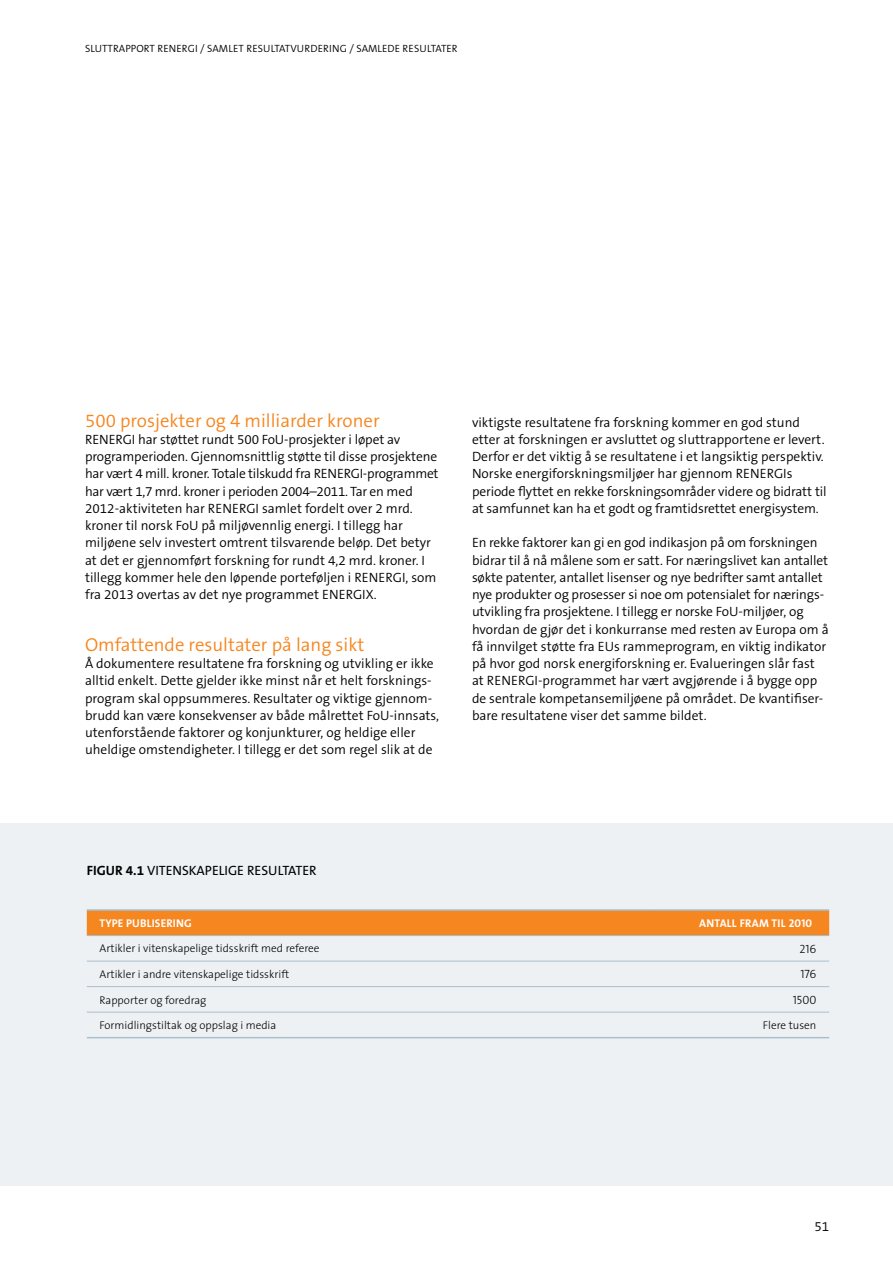
<style>
.page{position:relative;width:893px;height:1263px;background:#fff}
.page>*{position:absolute;margin:0;border:0;box-sizing:border-box;transform-origin:0 0}
.t1{font:300 18.75px "The Sans B4";color:#f6861f}
.t2{font:300 13.5px/17.2px "The Sans B4";color:#000}
.t3{font:13.5px "The Sans B5 Plain";color:#000}
.t4{font:12px "The Sans Light Caps";color:#000}
.t5{font:300 11.25px "The Sans";color:#000}
.t6{font:700 11.25px "The Sans";letter-spacing:.015em;color:#fff}
.t7{font:300 10.5px "The Sans B4";letter-spacing:.115em;color:#000}
.s1{font-family:"The Sans B7";font-weight:700}
.s2{font-family:"The Sans Bold Caps";font-weight:400}
</style>
<div class="page">
<div style="left:0;top:823px;width:893px;height:362px;background:#edf1f4"></div>
<div style="left:87px;top:911px;width:742px;height:24px;background:#f6861f"></div>
<hr style="left:87px;top:909px;width:568px;height:2px;background:#a8bbca">
<hr style="left:655px;top:909px;width:174px;height:2px;background:#a8bbca">
<hr style="left:87px;top:935px;width:568px;height:1px;background:#a8bbca">
<hr style="left:655px;top:935px;width:174px;height:1px;background:#a8bbca">
<hr style="left:87px;top:961px;width:568px;height:1px;background:#acbfcd">
<hr style="left:655px;top:961px;width:174px;height:1px;background:#acbfcd">
<hr style="left:87px;top:986px;width:568px;height:1px;background:#acbfcd">
<hr style="left:655px;top:986px;width:174px;height:1px;background:#acbfcd">
<hr style="left:87px;top:1012px;width:568px;height:1px;background:#acbfcd">
<hr style="left:655px;top:1012px;width:174px;height:1px;background:#acbfcd">
<hr style="left:87px;top:1037px;width:568px;height:1px;background:#acbfcd">
<hr style="left:655px;top:1037px;width:174px;height:1px;background:#acbfcd">
<p class="t7" style="left:85px;top:43px;width:48px">Sluttrappor</p>
<p class="t7" style="left:149px;top:43px;width:21px">t Renergi</p>
<p class="t7" style="left:200px;top:43px;width:111px">/ Samlet res ultatvurdering</p>
<p class="t7" style="left:349px;top:43px;width:40px">/ samlede</p>
<p class="t7" style="left:403px;top:43px;width:50px">res ultater</p>
<h1 class="t1" style="left:85px;top:410px;width:296px">500 prosjekter og 4 milliarder kroner</h1>
<p class="t2" style="left:85px;top:431px;width:355px">RENERGI har støttet rundt 500 FoU-prosjekter i løpet av programperioden. Gjennomsnittlig støtte til disse prosjektene har vært 4 mill. kroner. Totale tilskudd fra RENERGI-programmet har vært 1,7 mrd. kroner i perioden 2004–2011. Tar en med 2012-aktiviteten har RENERGI samlet fordelt over 2 mrd. kroner til norsk FoU på miljøvennlig energi. I tillegg har miljøene selv investert omtrent tilsvarende beløp. Det betyr at det er gjennomført forskning for rundt 4,2 mrd. kroner. I tillegg kommer hele den løpende porteføljen i RENERGI, som fra 2013 overtas av det nye programmet ENERGIX.</p>
<h1 class="t1" style="left:85px;top:634px;width:281px">Omfattende resultater på lang sikt</h1>
<p class="t2" style="left:85px;top:655px;width:355px">Å dokumentere resultatene fra forskning og utvikling er ikke alltid enkelt. Dette gjelder ikke minst når et helt forsknings&shy;program skal oppsummeres. Resultater og viktige gjennom&shy;brudd kan være konsekvenser av både målrettet FoU-innsats, utenforstående faktorer og konjunkturer, og heldige eller uheldige omstendigheter. I tillegg er det som regel slik at de</p>
<p class="t2" style="left:472px;top:414px;width:356px">viktigste resultatene fra forskning kommer en god stund etter at forskningen er avsluttet og sluttrapportene er levert.<br>Derfor er det viktig å se resultatene i et langsiktig perspektiv.<br>Norske energiforskningsmiljøer har gjennom RENERGIs periode flyttet en rekke forskningsområder videre og bidratt til at samfunnet kan ha et godt og framtidsrettet energisystem.</p>
<p class="t2" style="left:472px;top:535px;width:358px">En rekke faktorer kan gi en god indikasjon på om forskningen bidrar til å nå målene som er satt. For næringslivet kan antallet søkte patenter, antallet lisenser og nye bedrifter samt antallet nye produkter og prosesser si noe om potensialet for nærings&shy;utvikling fra prosjektene. I tillegg er norske FoU-miljøer, og hvordan de gjør det i konkurranse med resten av Europa om å få innvilget støtte fra EU s rammeprogram, en viktig indikator på hvor god norsk energiforskning er. Evalueringen slår fast at RENERGI-programmet har vært avgjørende i å bygge opp de sentrale kompetansemiljøene på området. De kvantifiser&shy;bare resultatene viser det samme bildet.</p>
<p class="t3" style="left:87px;top:863px;width:231px"><span class="s1">FIGUR 4.1</span> VITENSKAPELIGE RESULTATER</p>
<p class="t6" style="left:100px;top:914px;width:94px">TYPE PUBLISERING</p>
<p class="t6" style="left:699px;top:914px;width:115px">ANTALL FRAM TIL <span class="s2">2010</span></p>
<p class="t5" style="left:100px;top:939px;width:221px">Artikler i vitenskapelige tidsskrift med referee</p>
<p class="t4" style="left:799px;top:939px;width:19px">216</p>
<p class="t5" style="left:100px;top:965px;width:191px">Artikler i andre vitenskapelige tidsskrift</p>
<p class="t4" style="left:800px;top:964px;width:18px">176</p>
<p class="t5" style="left:100px;top:990px;width:108px">Rapporter og foredrag</p>
<p class="t4" style="left:793px;top:990px;width:25px">1500</p>
<p class="t5" style="left:100px;top:1016px;width:178px">Formidlingstiltak og oppslag i media</p>
<p class="t5" style="left:763px;top:1016px;width:55px">Flere tusen</p>
<p class="t2" style="left:814px;top:1218px;width:16px">51</p>
</div>
